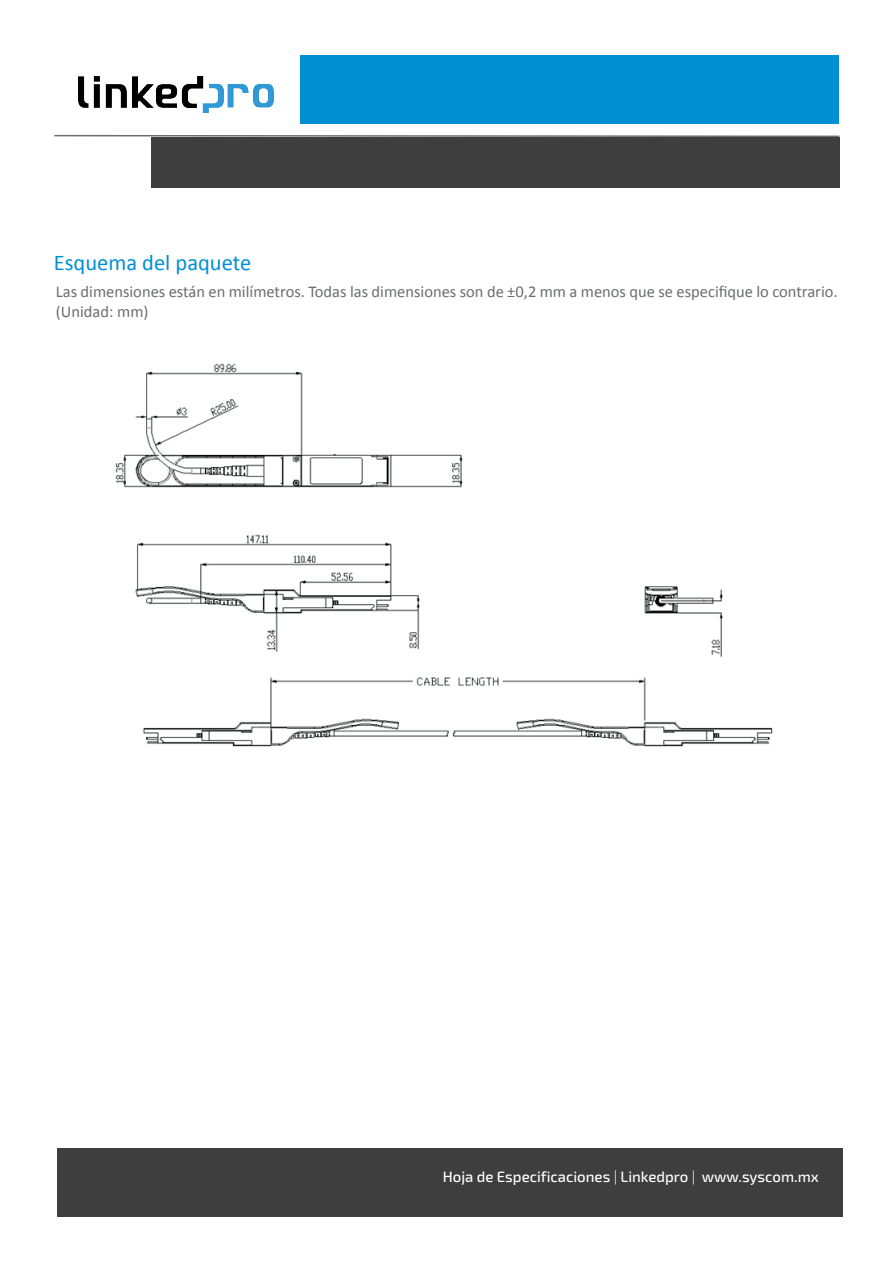
<style>
.page{position:relative;width:893px;height:1263px;background:#fff}
.page>*{position:absolute;margin:0;border:0;box-sizing:border-box;transform-origin:0 0}
.t1{font:22.5px "Calibri";color:#008fd3}
.t2{font:16.5px/19.8px "Calibri";color:#6c6d70}
.t3{font:500 15px "Exo 2";color:#fff}
.s1{font-weight:300}
</style>
<div class="page">
<div style="left:300px;top:55px;width:538px;height:68px;background:#008fd3"></div>
<svg style="left:54px;top:134px;width:786px;height:4px"></svg>
<img style="left:78px;top:76px;width:196px;height:37px">
<div style="left:57px;top:1148px;width:785px;height:69px;background:#3e3e3f"></div>
<div style="left:151px;top:137px;width:688px;height:51px;background:#3e3e3f"></div>
<img style="left:115px;top:363px;width:658px;height:384px">
<h1 class="t1" style="left:54px;top:247px;width:199px">Esquema del paquete</h1>
<p class="t2" style="left:56px;top:281px;width:783px">Las dimensiones están en milímetros. Todas las dimensiones son de ±0,2 mm a menos que se especifique lo contrario. (Unidad: mm)</p>
<p class="t3" style="left:443px;top:1168px;width:378px">Hoja de Especificaciones <span class="s1">|</span> Linkedpro <span class="s1">|</span> www.syscom.mx</p>
</div>
